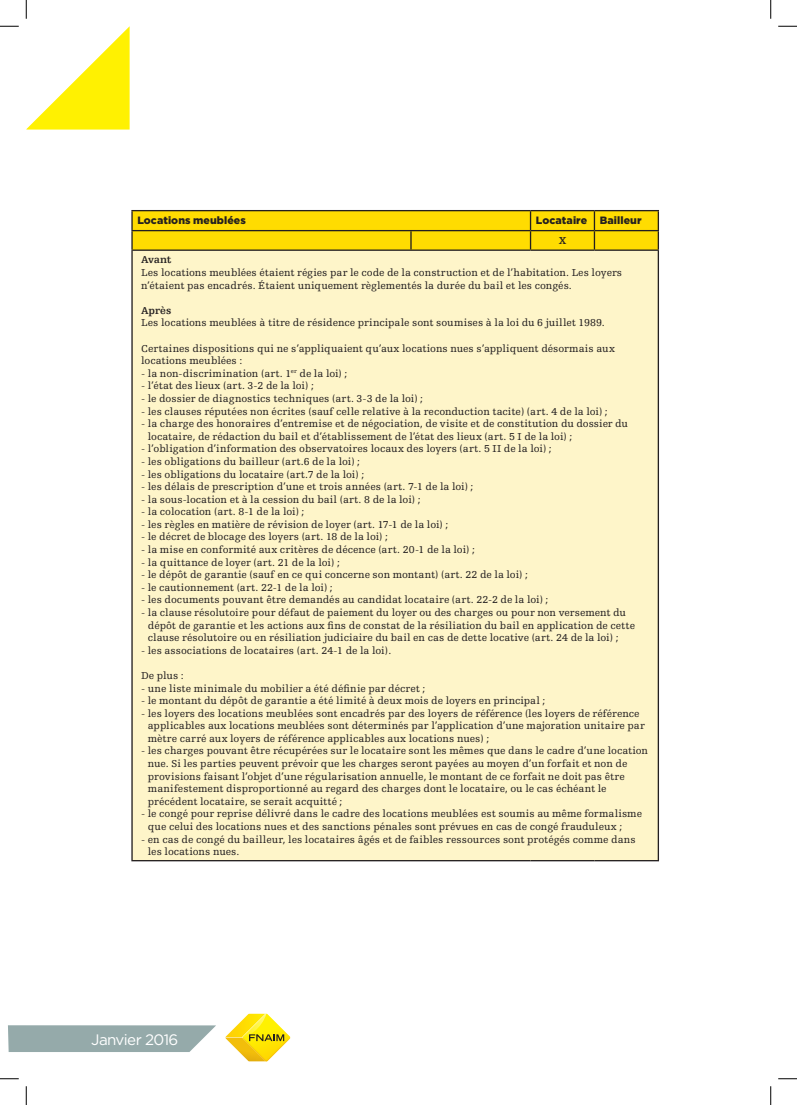
<style>
.page{position:relative;width:797px;height:1105px;background:#fff}
.page>*{position:absolute;margin:0;border:0;box-sizing:border-box;transform-origin:0 0}
.Texte_courant{font:15.12px "Gotham";letter-spacing:-.04em;color:#fff}
.t1{font:10.62px/12.6px "Egyptienne F";color:#231f20}
.t2{font:900 10.62px/20.2px "Gotham";letter-spacing:.005em;color:#231f20}
.s1{font-family:"Egyptienne F";font-weight:700}
.s2{font-weight:700}
</style>
<div class="page">
<div style="left:132px;top:250px;width:526px;height:611px;background:#fef5c9"></div>
<hr style="left:131px;top:210px;width:280px;height:1px;background:#231f20">
<hr style="left:411px;top:210px;width:119px;height:1px;background:#231f20">
<hr style="left:530px;top:210px;width:64px;height:1px;background:#231f20">
<hr style="left:594px;top:210px;width:65px;height:1px;background:#231f20">
<svg style="left:131px;top:211px;width:528px;height:38px;background:#f3d102"></svg>
<hr style="left:131px;top:249px;width:280px;height:2px;background:#231f20">
<hr style="left:131px;top:251px;width:2px;height:609px;background:#231f20">
<hr style="left:411px;top:249px;width:119px;height:2px;background:#231f20">
<hr style="left:530px;top:249px;width:64px;height:2px;background:#231f20">
<hr style="left:594px;top:249px;width:65px;height:2px;background:#231f20">
<hr style="left:657px;top:251px;width:2px;height:609px;background:#231f20">
<hr style="left:131px;top:860px;width:280px;height:1px;background:#231f20">
<hr style="left:411px;top:860px;width:119px;height:1px;background:#231f20">
<hr style="left:530px;top:860px;width:64px;height:1px;background:#231f20">
<hr style="left:594px;top:860px;width:65px;height:1px;background:#231f20">
<svg style="left:26px;top:26px;width:104px;height:104px"></svg>
<svg style="left:225px;top:1014px;width:65px;height:47px"></svg>
<svg style="left:8px;top:1025px;width:208px;height:27px;background:#9db0b0"></svg>
<svg style="left:0;top:25px;width:19px;height:2px"></svg>
<svg style="left:778px;top:25px;width:19px;height:2px"></svg>
<svg style="left:0;top:1078px;width:19px;height:1px"></svg>
<svg style="left:778px;top:1078px;width:19px;height:1px"></svg>
<svg style="left:25px;top:0;width:2px;height:19px"></svg>
<svg style="left:25px;top:1086px;width:2px;height:19px"></svg>
<svg style="left:770px;top:0;width:1px;height:19px"></svg>
<svg style="left:770px;top:1086px;width:1px;height:19px"></svg>
<p class="t2" style="left:137px;top:210px;width:110px">Locations meublées</p>
<p class="t2" style="left:558px;top:210px;width:84px;text-indent:-23px">Locataire Bailleur<br><span class="s1">X</span></p>
<p class="t1" style="left:141px;top:254px;width:482px"><span class="s2">Avant<br></span>Les locations meublées étaient régies par le code de la construction et de l’habitation. Les loyers n’étaient pas encadrés. Étaient uniquement règlementés la durée du bail et les congés.</p>
<p class="t1" style="left:141px;top:304px;width:465px"><span class="s2">Après<br></span>Les locations meublées à titre de résidence principale sont soumises à la loi du 6 juillet 1989.</p>
<p class="t1" style="left:141px;top:342px;width:475px">Certaines dispositions qui ne s’appliquaient qu’aux locations nues s’appliquent désormais aux locations meublées :</p>
<p class="t1" style="left:141px;top:367px;width:208px">- la non-discrimination (art. 1<sup>er</sup> de la loi) ;</p>
<p class="t1" style="left:141px;top:380px;width:174px">- l’état des lieux (art. 3-2 de la loi) ;</p>
<p class="t1" style="left:141px;top:392px;width:284px">- le dossier de diagnostics techniques (art. 3-3 de la loi) ;</p>
<p class="t1" style="left:141px;top:405px;width:468px">- les clauses réputées non écrites (sauf celle relative à la reconduction tacite) (art. 4 de la loi) ;</p>
<p class="t1" style="left:148px;top:417px;width:482px;text-indent:-7px">- la charge des honoraires d’entremise et de négociation, de visite et de constitution du dossier du locataire, de rédaction du bail et d’établissement de l’état des lieux (art. 5 I de la loi) ;</p>
<p class="t1" style="left:141px;top:443px;width:412px">- l’obligation d’information des observatoires locaux des loyers (art. 5 II de la loi) ;</p>
<p class="t1" style="left:141px;top:455px;width:220px">- les obligations du bailleur (art.6 de la loi) ;</p>
<p class="t1" style="left:141px;top:468px;width:225px">- les obligations du locataire (art.7 de la loi) ;</p>
<p class="t1" style="left:141px;top:480px;width:334px">- les délais de prescription d’une et trois années (art. 7-1 de la loi) ;</p>
<p class="t1" style="left:141px;top:493px;width:281px">- la sous-location et à la cession du bail (art. 8 de la loi) ;</p>
<p class="t1" style="left:141px;top:506px;width:165px">- la colocation (art. 8-1 de la loi) ;</p>
<p class="t1" style="left:141px;top:518px;width:309px">- les règles en matière de révision de loyer (art. 17-1 de la loi) ;</p>
<p class="t1" style="left:141px;top:531px;width:248px">- le décret de blocage des loyers (art. 18 de la loi) ;</p>
<p class="t1" style="left:141px;top:543px;width:335px">- la mise en conformité aux critères de décence (art. 20-1 de la loi) ;</p>
<p class="t1" style="left:141px;top:556px;width:200px">- la quittance de loyer (art. 21 de la loi) ;</p>
<p class="t1" style="left:141px;top:569px;width:388px">- le dépôt de garantie (sauf en ce qui concerne son montant) (art. 22 de la loi) ;</p>
<p class="t1" style="left:141px;top:581px;width:193px">- le cautionnement (art. 22-1 de la loi) ;</p>
<p class="t1" style="left:141px;top:594px;width:409px">- les documents pouvant être demandés au candidat locataire (art. 22-2 de la loi) ;</p>
<p class="t1" style="left:148px;top:606px;width:489px;text-indent:-7px">- la clause résolutoire pour défaut de paiement du loyer ou des charges ou pour non versement du dépôt de garantie et les actions aux fins de constat de la résiliation du bail en application de cette clause résolutoire ou en résiliation judiciaire du bail en cas de dette locative (art. 24 de la loi) ;</p>
<p class="t1" style="left:141px;top:644px;width:252px">- les associations de locataires (art. 24-1 de la loi).</p>
<p class="t1" style="left:141px;top:669px;width:44px">De plus :</p>
<p class="t1" style="left:141px;top:682px;width:286px">- une liste minimale du mobilier a été définie par décret ;</p>
<p class="t1" style="left:141px;top:694px;width:406px">- le montant du dépôt de garantie a été limité à deux mois de loyers en principal ;</p>
<p class="t1" style="left:148px;top:707px;width:498px;text-indent:-7px">- les loyers des locations meublées sont encadrés par des loyers de référence (les loyers de référence applicables aux locations meublées sont déterminés par l’application d’une majoration unitaire par mètre carré aux loyers de référence applicables aux locations nues) ;</p>
<p class="t1" style="left:148px;top:745px;width:502px;text-indent:-7px">- les charges pouvant être récupérées sur le locataire sont les mêmes que dans le cadre d’une location nue. Si les parties peuvent prévoir que les charges seront payées au moyen d’un forfait et non de provisions faisant l’objet d’une régularisation annuelle, le montant de ce forfait ne doit pas être manifestement disproportionné au regard des charges dont le locataire, ou le cas échéant le précédent locataire, se serait acquitté ;</p>
<p class="t1" style="left:148px;top:808px;width:495px;text-indent:-7px">- le congé pour reprise délivré dans le cadre des locations meublées est soumis au même formalisme que celui des locations nues et des sanctions pénales sont prévues en cas de congé frauduleux ;</p>
<p class="t1" style="left:148px;top:833px;width:489px;text-indent:-7px">- en cas de congé du bailleur, les locataires âgés et de faibles ressources sont protégés comme dans les locations nues.</p>
<p class="Texte_courant" style="left:91px;top:1030px;width:89px">Janvier 2016</p>
</div>
